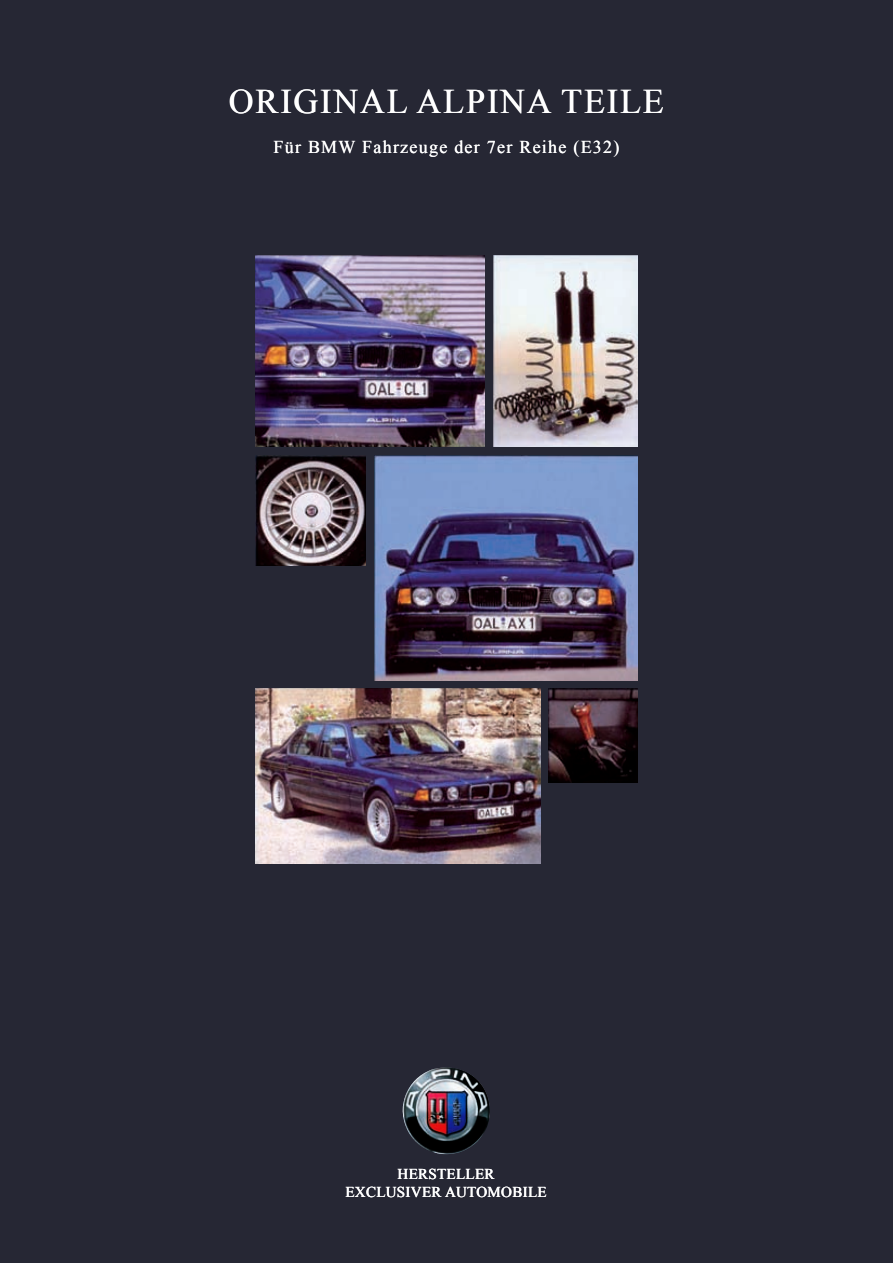
<style>
.page{position:relative;width:893px;height:1263px;background:#262734}
.page>*{position:absolute;margin:0;border:0;box-sizing:border-box;transform-origin:0 0}
.t1{font:34.5px "Times New Roman";letter-spacing:.05em;color:#fff}
.t2{font:18px "Times New Roman";letter-spacing:.07em;color:#fff}
.t3{font:15px/18px "Times New Roman";letter-spacing:.02em;color:#fff;text-align:center}
</style>
<div class="page">
<img style="left:255px;top:255px;width:230px;height:191px">
<img style="left:493px;top:255px;width:145px;height:191px">
<img style="left:374px;top:455px;width:264px;height:225px">
<img style="left:255px;top:689px;width:285px;height:174px">
<img style="left:255px;top:455px;width:111px;height:111px">
<img style="left:549px;top:689px;width:89px;height:93px">
<img style="left:402px;top:1067px;width:88px;height:88px">
<h1 class="t1" style="left:229px;top:78px;width:437px">ORIGINAL ALPINA TEILE</h1>
<p class="t2" style="left:273px;top:135px;width:347px">Für BMW Fahrzeuge der 7er Reihe (E32)</p>
<p class="t3" style="left:345px;top:1164px;width:203px">HERSTELLER<br>EXCLUSIVER AUTOMOBILE</p>
</div>
